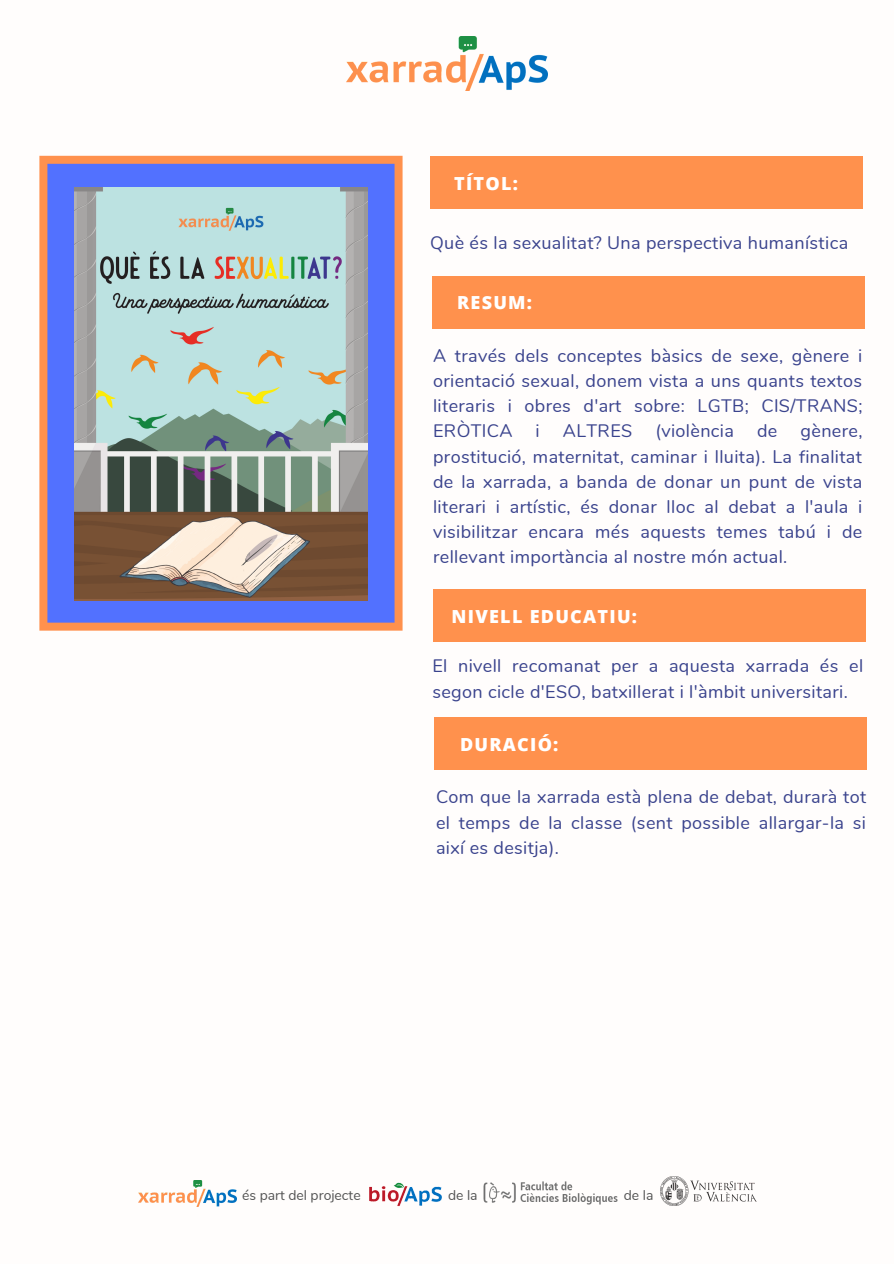
<style>
.page{position:relative;width:894px;height:1264px;background:#fff}
.page>*{position:absolute;margin:0;border:0;box-sizing:border-box;transform-origin:0 0}
.t1{font:18px/25.2px "Nunito";letter-spacing:.02em;color:#3a438d;text-align:justify}
.t2{font:800 18px "Open Sans";letter-spacing:.07em;color:#fff}
.t3{font:13.95px "Nunito";color:#545454}
</style>
<div class="page">
<div style="left:430px;top:156px;width:432px;height:53px;background:#ff914d"></div>
<div style="left:431px;top:275px;width:433px;height:53px;background:#ff914d"></div>
<div style="left:433px;top:589px;width:432px;height:53px;background:#ff914d"></div>
<div style="left:434px;top:717px;width:433px;height:52px;background:#ff914d"></div>
<img style="left:138px;top:1180px;width:98px;height:26px">
<img style="left:369px;top:1182px;width:73px;height:24px">
<img style="left:483px;top:1181px;width:135px;height:24px">
<img style="left:660px;top:1176px;width:96px;height:28px">
<svg style="left:39px;top:156px;width:363px;height:474px;background:#7e79d0"></svg>
<img style="left:75px;top:187px;width:292px;height:413px">
<img style="left:347px;top:37px;width:200px;height:54px">
<p class="t2" style="left:454px;top:170px;width:65px">TÍTOL:</p>
<p class="t1" style="left:430px;top:230px;width:419px">Què és la sexualitat? Una perspectiva humanística</p>
<p class="t2" style="left:457px;top:290px;width:76px">RESUM:</p>
<p class="t1" style="left:433px;top:343px;width:431px">A través dels conceptes bàsics de sexe, gènere i orientació sexual, donem vista a uns quants textos literaris i obres d'art sobre: LGTB; CIS/TRANS; ERÒTICA</p>
<p class="t1" style="left:433px;top:419px;width:431px;text-indent:367px">gènere, prostitució, maternitat, caminar i lluita). La finalitat de la xarrada, a banda de donar un punt de vista literari i artístic, és donar lloc al debat a l'aula i visibilitzar encara més aquests temes tabú i de rellevant importància al nostre món actual.</p>
<p class="t1" style="left:535px;top:419px;width:6px">i</p>
<p class="t1" style="left:562px;top:419px;width:71px">ALTRES</p>
<p class="t1" style="left:655px;top:419px;width:80px">(violència</p>
<p class="t1" style="left:756px;top:419px;width:22px">de</p>
<p class="t2" style="left:451px;top:604px;width:187px">NIVELL EDUCATIU:</p>
<p class="t1" style="left:432px;top:653px;width:432px">El nivell recomanat per a aquesta xarrada és el segon cicle d'ESO, batxillerat i l'àmbit universitari.</p>
<p class="t2" style="left:460px;top:731px;width:100px">DURACIÓ:</p>
<p class="t1" style="left:436px;top:785px;width:431px">Com que la xarrada està plena de debat, durarà tot el temps de la classe (sent possible allargar-la si així es desitja).</p>
<p class="t3" style="left:242px;top:1186px;width:120px">és part del projecte</p>
<p class="t3" style="left:448px;top:1186px;width:31px">de la</p>
<p class="t3" style="left:623px;top:1186px;width:31px">de la</p>
</div>
